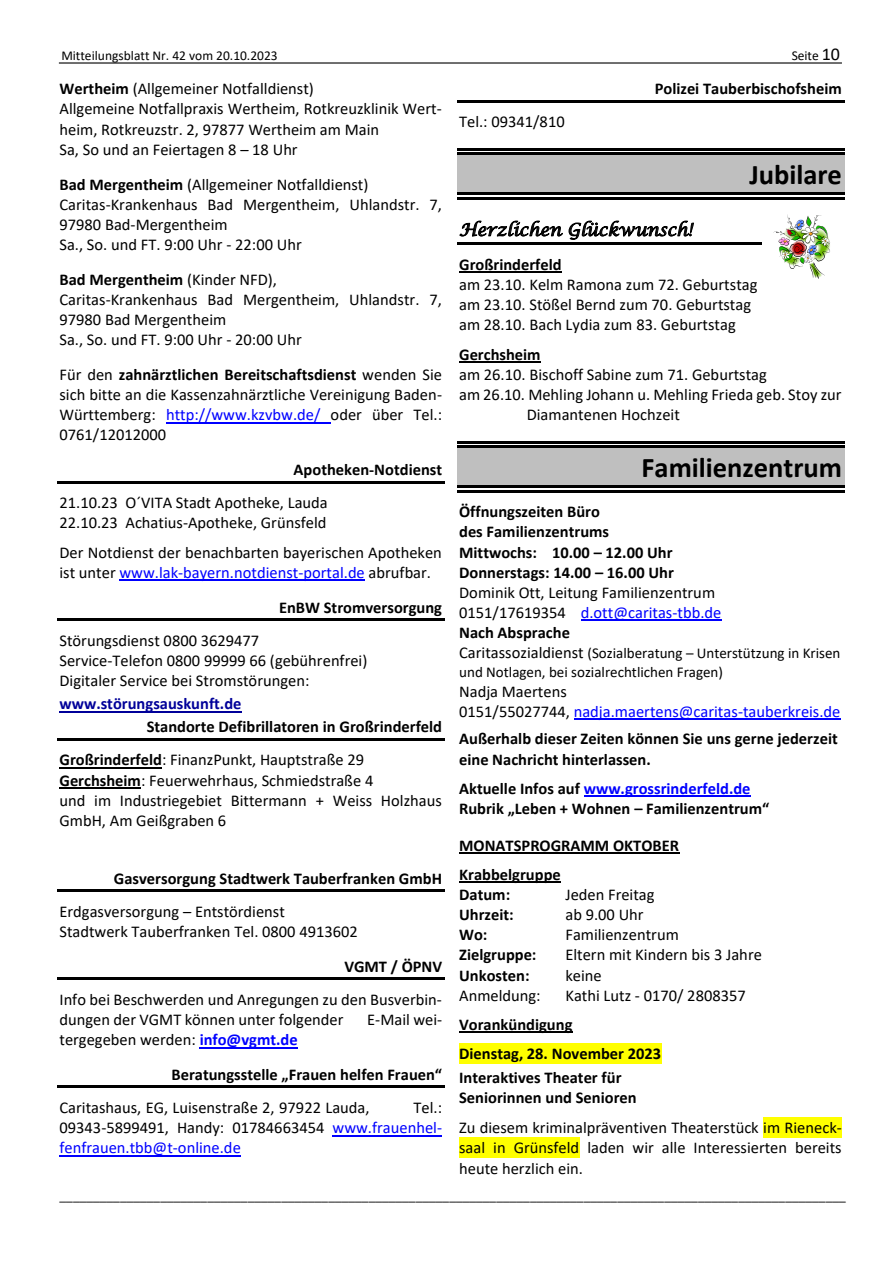
<style>
.page{position:relative;width:893px;height:1263px;background:#fff}
.page>*{position:absolute;margin:0;border:0;box-sizing:border-box;transform-origin:0 0}
.t1{font:700 28.5px "Calibri";color:#000}
.t2{font:italic 17.25px "Lucida Calligraphy";color:#000}
.t3{font:16.5px/20.1px "Calibri";color:#000}
.t4{font:700 16.5px/20.1px "Calibri";color:#000}
.t5{font:16.5px/20.1px "Calibri";color:#00f;text-align:justify}
.t6{font:700 16.5px "Calibri";color:#009}
.t7{font:15px/18.6px "Calibri";color:#000}
.t8{font:13.5px "Calibri";color:#000}
.s1{font-size:18px}
.s2{font-weight:700}
.s3{color:#00f}
.s4{font-weight:400}
.s5{color:#000}
.s6{font-size:16.5px}
</style>
<div class="page">
<hr style="left:59px;top:62px;width:783px;height:2px;background:#000">
<hr style="left:166px;top:422px;width:165px;height:1px;background:#00f">
<hr style="left:57px;top:481px;width:387px;height:2px;background:#000">
<hr style="left:119px;top:580px;width:246px;height:1px;background:#00f">
<hr style="left:57px;top:619px;width:387px;height:2px;background:#000">
<hr style="left:60px;top:711px;width:182px;height:1px;background:#009">
<hr style="left:57px;top:738px;width:387px;height:2px;background:#000">
<hr style="left:60px;top:767px;width:102px;height:1px;background:#000">
<hr style="left:60px;top:787px;width:81px;height:1px;background:#000">
<hr style="left:57px;top:890px;width:387px;height:2px;background:#000">
<hr style="left:57px;top:978px;width:387px;height:2px;background:#000">
<hr style="left:200px;top:1047px;width:98px;height:1px;background:#00f">
<hr style="left:57px;top:1086px;width:387px;height:2px;background:#000">
<hr style="left:333px;top:1135px;width:109px;height:1px;background:#00f">
<hr style="left:60px;top:1155px;width:181px;height:1px;background:#00f">
<hr style="left:457px;top:100px;width:387px;height:2px;background:#000">
<div style="left:457px;top:155px;width:387px;height:38px;background:#bfbfbf"></div>
<hr style="left:457px;top:148px;width:387px;height:2px;background:#000">
<hr style="left:457px;top:153px;width:387px;height:2px;background:#000">
<hr style="left:457px;top:197px;width:387px;height:3px;background:#000">
<hr style="left:457px;top:193px;width:387px;height:2px;background:#000">
<svg style="left:459px;top:221px;width:104px;height:16px"></svg>
<svg style="left:569px;top:221px;width:125px;height:19px"></svg>
<hr style="left:457px;top:243px;width:305px;height:2px;background:#000">
<hr style="left:459px;top:272px;width:103px;height:1px;background:#000">
<hr style="left:459px;top:362px;width:82px;height:1px;background:#000">
<div style="left:457px;top:448px;width:387px;height:38px;background:#bfbfbf"></div>
<hr style="left:457px;top:441px;width:387px;height:2px;background:#000">
<hr style="left:457px;top:446px;width:387px;height:2px;background:#000">
<hr style="left:457px;top:490px;width:387px;height:2px;background:#000">
<hr style="left:457px;top:486px;width:387px;height:2px;background:#000">
<hr style="left:581px;top:620px;width:140px;height:1px;background:#00f">
<hr style="left:574px;top:719px;width:267px;height:1px;background:#00f">
<hr style="left:584px;top:796px;width:167px;height:1px;background:#00f">
<hr style="left:459px;top:852px;width:220px;height:1px;background:#000">
<hr style="left:459px;top:882px;width:102px;height:1px;background:#000">
<hr style="left:459px;top:1032px;width:114px;height:1px;background:#000">
<div style="left:459px;top:1044px;width:202px;height:20px;background:#ff0"></div>
<div style="left:763px;top:1118px;width:79px;height:20px;background:#ff0"></div>
<div style="left:459px;top:1138px;width:120px;height:20px;background:#ff0"></div>
<img style="left:773px;top:214px;width:57px;height:65px">
<p class="t8" style="left:61px;top:50px;width:218px">Mitteilungsblatt Nr. 42 vom 20.10.2023</p>
<p class="t8" style="left:792px;top:50px;width:50px">Seite <span class="s1">10</span></p>
<p class="t3" style="left:60px;top:80px;width:384px"><span class="s2">Wertheim</span> (Allgemeiner Notfalldienst)<br>Allgemeine Notfallpraxis Wertheim, Rotkreuzklinik Wert&shy;heim, Rotkreuzstr. 2, 97877 Wertheim am Main<br>Sa, So und an Feiertagen 8 – 18 Uhr</p>
<p class="t3" style="left:60px;top:175px;width:384px"><span class="s2">Bad Mergentheim</span> (Allgemeiner Notfalldienst)<br>Caritas-Krankenhaus Bad Mergentheim, Uhlandstr. 7, 97980 Bad-Mergentheim<br>Sa., So. und FT. 9:00 Uhr - 22:00 Uhr</p>
<p class="t3" style="left:60px;top:270px;width:384px"><span class="s2">Bad Mergentheim</span> (Kinder NFD),<br>Caritas-Krankenhaus Bad Mergentheim, Uhlandstr. 7, 97980 Bad Mergentheim<br>Sa., So. und FT. 9:00 Uhr - 20:00 Uhr</p>
<p class="t3" style="left:60px;top:366px;width:384px;text-align:justify">Für den <span class="s2">zahnärztlichen Bereitschaftsdienst</span> wenden Sie sich bitte an die Kassenzahnärztliche Vereinigung Baden-Württemberg: <span class="s3">http://www.kzvbw.de/</span> oder über Tel.:<br>0761/12012000</p>
<p class="t4" style="left:294px;top:460px;width:150px">Apotheken-Notdienst</p>
<p class="t3" style="left:60px;top:494px;width:270px">21.10.23 O´VITA Stadt Apotheke, Lauda<br>22.10.23 Achatius-Apotheke, Grünsfeld</p>
<p class="t3" style="left:60px;top:543px;width:384px">Der Notdienst der benachbarten bayerischen Apotheken ist unter <span class="s3">www.lak-bayern.notdienst-portal.de</span> abrufbar.</p>
<p class="t4" style="left:279px;top:597px;width:165px">EnBW Stromversorgung</p>
<p class="t3" style="left:60px;top:631px;width:309px">Störungsdienst 0800 3629477<br>Service-Telefon 0800 99999 66 (gebührenfrei)<br>Digitaler Service bei Stromstörungen:</p>
<p class="t6" style="left:60px;top:696px;width:184px">www.störungsauskunft.de</p>
<p class="t4" style="left:60px;top:711px;width:384px;line-height:33px;text-indent:87px">Standorte Defibrillatoren in Großrinderfeld<br>Großrinderfeld<span class="s4">: FinanzPunkt, Hauptstraße 29</span></p>
<p class="t3" style="left:60px;top:771px;width:384px"><span class="s2">Gerchsheim</span>: Feuerwehrhaus, Schmiedstraße 4<br>und im Industriegebiet Bittermann + Weiss Holzhaus<br>GmbH, Am Geißgraben 6</p>
<p class="t4" style="left:114px;top:869px;width:330px">Gasversorgung Stadtwerk Tauberfranken GmbH</p>
<p class="t3" style="left:60px;top:902px;width:300px">Erdgasversorgung – Entstördienst<br>Stadtwerk Tauberfranken Tel. 0800 4913602</p>
<p class="t4" style="left:344px;top:956px;width:99px">VGMT / ÖPNV</p>
<p class="t3" style="left:60px;top:990px;width:384px">Info bei Beschwerden und Anregungen zu den Busverbin&shy;dungen der VGMT können unter folgender</p>
<p class="t3" style="left:367px;top:1010px;width:76px">E-Mail wei-</p>
<p class="t4" style="left:172px;top:1022px;width:272px;line-height:34.8px;text-indent:-112px"><span class="s4">tergegeben werden:</span> <span class="s3">info@vgmt.de<br></span>Beratungsstelle „Frauen helfen Frauen“</p>
<p class="t3" style="left:60px;top:1098px;width:312px">Caritashaus, EG, Luisenstraße 2, 97922 Lauda,</p>
<p class="t5" style="left:60px;top:1098px;width:384px;text-indent:354px"><span class="s5">Tel.:<br>09343-5899491, Handy: 01784663454</span> www.frauenhel&shy;fenfrauen.tbb@t-online.de</p>
<p class="t3" style="left:459px;top:113px;width:107px">Tel.: 09341/810</p>
<p class="t4" style="left:655px;top:79px;width:189px">Polizei Tauberbischofsheim</p>
<h1 class="t1" style="left:749px;top:161px;width:94px">Jubilare</h1>
<p class="t2" style="left:459px;top:219px;width:235px">Herzlichen Glückwunsch!</p>
<p class="t4" style="left:459px;top:255px;width:104px">Großrinderfeld</p>
<p class="t3" style="left:459px;top:276px;width:300px">am 23.10. Kelm Ramona zum 72. Geburtstag am 23.10. Stößel Bernd zum 70. Geburtstag am 28.10. Bach Lydia zum 83. Geburtstag</p>
<p class="t4" style="left:459px;top:344px;width:83px">Gerchsheim</p>
<p class="t3" style="left:459px;top:365px;width:309px">am 26.10. Bischoff Sabine zum 71. Geburtstag</p>
<p class="t3" style="left:459px;top:385px;width:384px">am 26.10. Mehling Johann u. Mehling Frieda geb. Stoy zur</p>
<p class="t3" style="left:527px;top:406px;width:155px">Diamantenen Hochzeit</p>
<h1 class="t1" style="left:641px;top:453px;width:202px">Familienzentrum</h1>
<p class="t4" style="left:459px;top:502px;width:216px">Öffnungszeiten Büro<br>des Familienzentrums<br>Mittwochs: 10.00 – 12.00 Uhr<br>Donnerstags: 14.00 – 16.00 Uhr</p>
<p class="t3" style="left:459px;top:583px;width:264px">Dominik Ott, Leitung Familienzentrum<br>0151/17619354 <span class="s3">d.ott@caritas-tbb.de<br></span><span class="s2">Nach Absprache</span></p>
<p class="t7" style="left:459px;top:645px;width:383px"><span class="s6">Caritassozialdienst</span> (Sozialberatung – Unterstützung in Krisen und Notlagen, bei sozialrechtlichen Fragen)</p>
<p class="t5" style="left:459px;top:682px;width:383px"><span class="s5">Nadja Maertens<br>0151/55027744,</span> nadja.maertens@caritas-tauberkreis.de</p>
<p class="t4" style="left:459px;top:729px;width:380px">Außerhalb dieser Zeiten können Sie uns gerne jederzeit eine Nachricht hinterlassen.</p>
<p class="t4" style="left:459px;top:778px;width:312px">Aktuelle Infos auf <span class="s3">www.grossrinderfeld.de<br></span>Rubrik „Leben + Wohnen – Familienzentrum“</p>
<p class="t4" style="left:459px;top:831px;width:222px;line-height:29.4px">MONATSPROGRAMM OKTOBER<br>Krabbelgruppe</p>
<p class="t4" style="left:459px;top:885px;width:53px">Datum:</p>
<p class="t3" style="left:565px;top:885px;width:91px">Jeden Freitag</p>
<p class="t4" style="left:459px;top:905px;width:56px">Uhrzeit:</p>
<p class="t3" style="left:565px;top:906px;width:80px">ab 9.00 Uhr</p>
<p class="t4" style="left:459px;top:925px;width:30px">Wo:</p>
<p class="t3" style="left:565px;top:926px;width:115px">Familienzentrum</p>
<p class="t4" style="left:459px;top:945px;width:79px">Zielgruppe:</p>
<p class="t3" style="left:565px;top:946px;width:198px">Eltern mit Kindern bis 3 Jahre</p>
<p class="t4" style="left:459px;top:965px;width:72px">Unkosten:</p>
<p class="t3" style="left:565px;top:966px;width:38px">keine</p>
<p class="t3" style="left:459px;top:986px;width:83px">Anmeldung:</p>
<p class="t3" style="left:565px;top:986px;width:182px">Kathi Lutz - 0170/ 2808357</p>
<p class="t4" style="left:459px;top:1010px;width:204px;line-height:29.2px">Vorankündigung<br>Dienstag, 28. November 2023</p>
<p class="t4" style="left:459px;top:1067px;width:179px">Interaktives Theater für<br>Seniorinnen und Senioren</p>
<p class="t3" style="left:459px;top:1119px;width:384px;text-align:justify">Zu diesem kriminalpräventiven Theaterstück im Rieneck&shy;saal in Grünsfeld laden wir alle Interessierten bereits heute herzlich ein.</p>
<p class="t8" style="left:60px;top:1191px;width:788px">_____________________________________________________________________________________________________________________</p>
</div>
